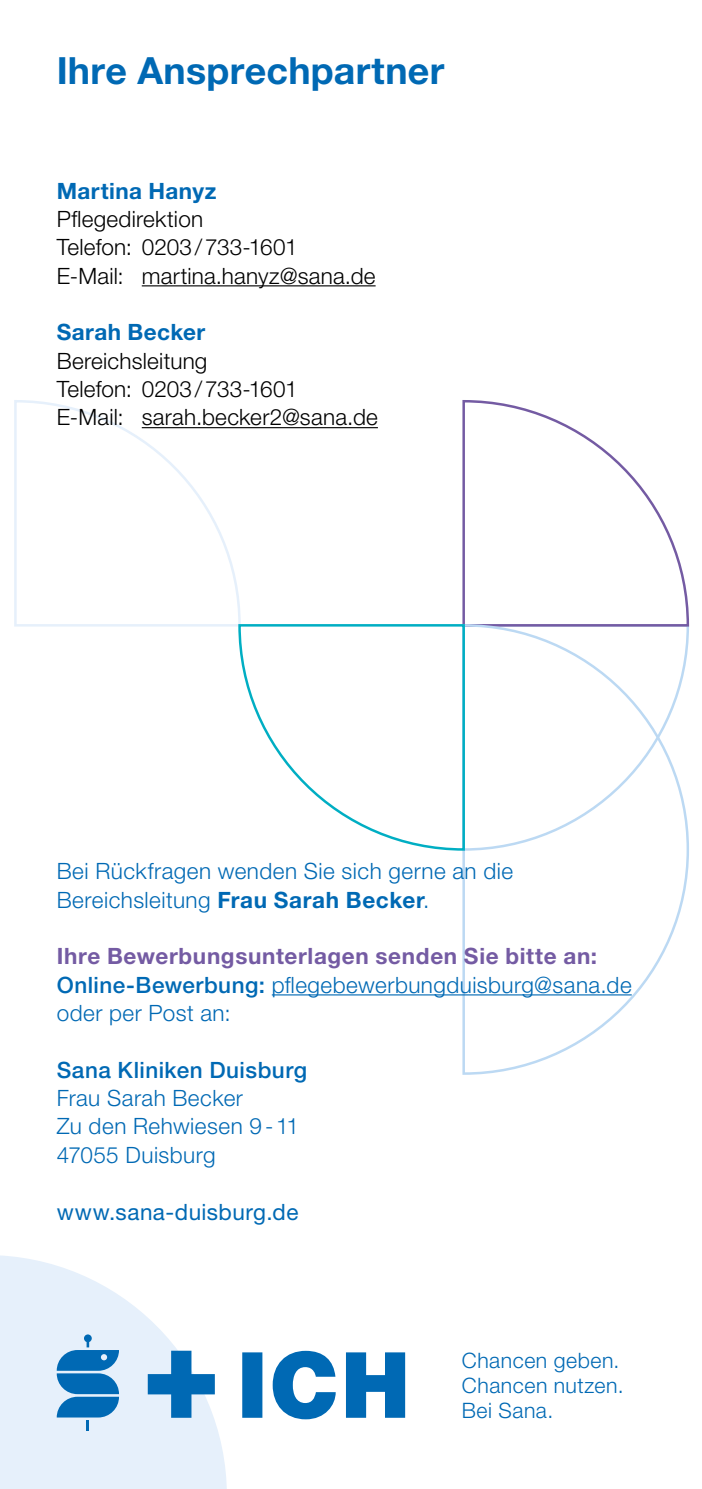
<style>
.page{position:relative;width:702px;height:1489px;background:#fff}
.page>*{position:absolute;margin:0;border:0;box-sizing:border-box;transform-origin:0 0}
.t1{font:700 37.5px "Helvetica Neue LT Pro";letter-spacing:.01em;color:#0069b4}
.t2{font:300 22.5px/28.2px "Helvetica Neue LT Pro";letter-spacing:.02em;color:#0069b4}
.t3{font:300 22.5px "Helvetica Neue LT Pro";letter-spacing:.01em;color:#000}
.t4{font:700 22.5px "Helvetica Neue LT Pro";letter-spacing:.03em;color:#745ba3}
.t5{font:700 22.5px "Helvetica Neue LT Pro";letter-spacing:.02em;color:#0069b4}
.t6{font:500 22.5px "Helvetica Neue LT Pro";letter-spacing:.02em;color:#0069b4}
.t7{font:22.5px "Helvetica Neue LT Pro";letter-spacing:.02em;color:#0069b4}
.t8{font:300 21.25px "Helvetica Neue LT Pro";letter-spacing:.025em;color:#0069b4}
.s1{font-weight:700}
.s2{font-weight:500}
</style>
<div class="page">
<svg style="left:0;top:1255px;width:227px;height:233px;fill:#e6f0fb"></svg>
<svg style="left:14px;top:400px;width:228px;height:227px"></svg>
<svg style="left:462px;top:400px;width:227px;height:223px"></svg>
<svg style="left:461px;top:623px;width:229px;height:452px"></svg>
<svg style="left:237px;top:623px;width:229px;height:229px"></svg>
<hr style="left:272px;top:994px;width:359px;height:1px;background:#0069b4">
<hr style="left:142px;top:285px;width:233px;height:1px;background:#000">
<hr style="left:142px;top:427px;width:236px;height:1px;background:#000">
<svg style="left:57px;top:1334px;width:62px;height:96px;background:#63a3d2"></svg>
<svg style="left:148px;top:1350px;width:257px;height:69px"></svg>
<p class="t1" style="left:57px;top:47px;width:389px">Ihre Ansprechpartner</p>
<p class="t5" style="left:57px;top:176px;width:161px">Martina Hanyz</p>
<p class="t3" style="left:57px;top:205px;width:148px">Pflegedirektion</p>
<p class="t3" style="left:57px;top:233px;width:242px">Telefon: 0203/733-1601</p>
<p class="t3" style="left:57px;top:262px;width:320px">E-Mail: martina.hanyz@sana.de</p>
<p class="t5" style="left:57px;top:318px;width:150px">Sarah Becker</p>
<p class="t3" style="left:57px;top:347px;width:152px">Bereichsleitung</p>
<p class="t3" style="left:57px;top:375px;width:242px">Telefon: 0203/733-1601</p>
<p class="t3" style="left:57px;top:403px;width:322px">E-Mail: sarah.becker2@sana.de</p>
<p class="t2" style="left:57px;top:856px;width:458px">Bei Rückfragen wenden Sie sich gerne an die<br>Bereichsleitung <span class="s1">Frau Sarah Becker</span>.</p>
<p class="t4" style="left:57px;top:942px;width:542px">Ihre Bewerbungsunterlagen senden Sie bitte an:</p>
<p class="t2" style="left:57px;top:970px;width:576px"><span class="s2">Online-Bewerbung:</span> pflegebewerbungduisburg@sana.de oder per Post an:</p>
<p class="t6" style="left:57px;top:1056px;width:252px">Sana Kliniken Duisburg</p>
<p class="t2" style="left:57px;top:1083px;width:188px">Frau Sarah Becker</p>
<p class="t2" style="left:57px;top:1111px;width:244px">Zu den Rehwiesen 9 -11</p>
<p class="t2" style="left:57px;top:1140px;width:160px">47055 Duisburg</p>
<p class="t7" style="left:57px;top:1197px;width:243px">www.sana-duisburg.de</p>
<p class="t8" style="left:462px;top:1347px;width:159px">Chancen geben.</p>
<p class="t8" style="left:462px;top:1372px;width:163px">Chancen nutzen.</p>
<p class="t8" style="left:462px;top:1397px;width:93px">Bei Sana.</p>
</div>
